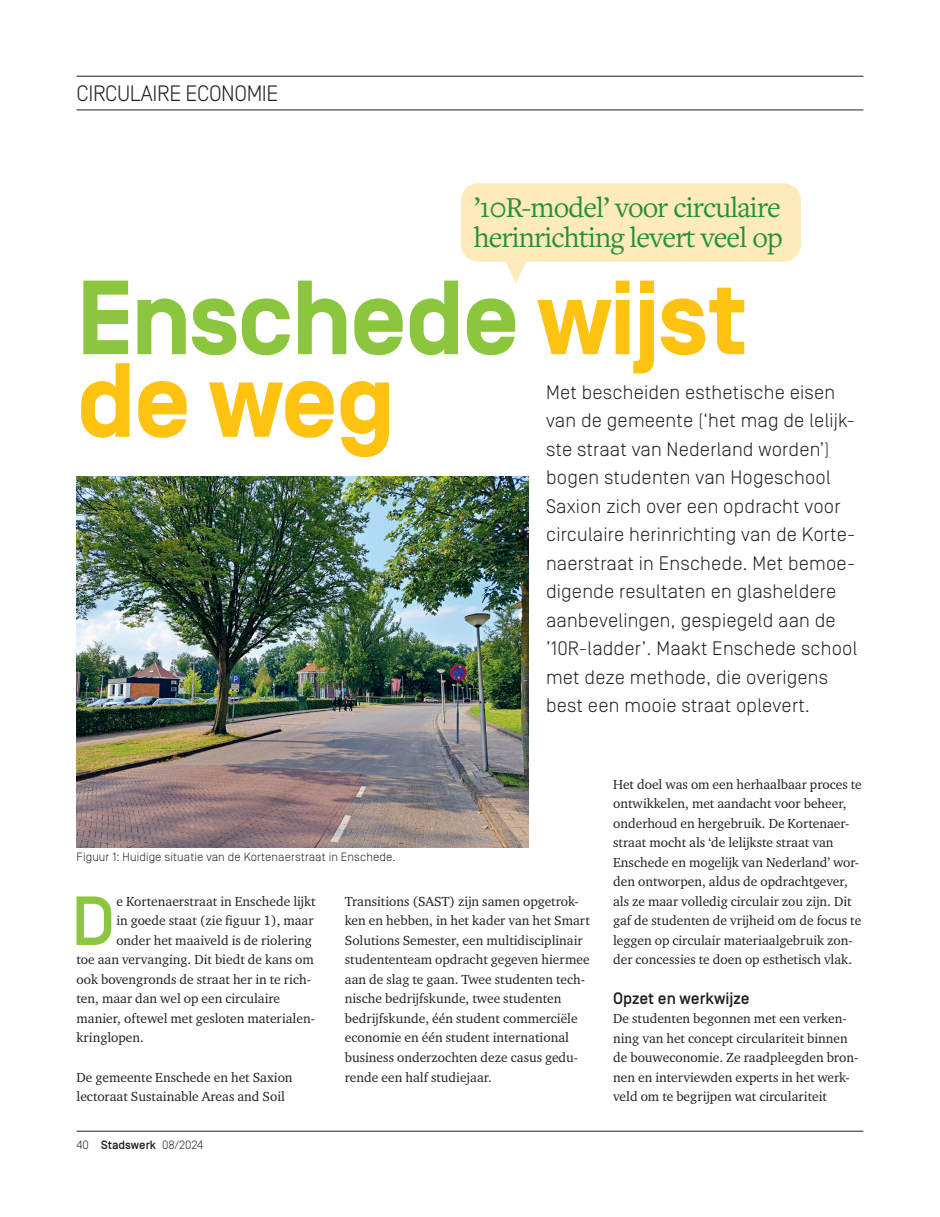
<style>
.page{position:relative;width:940px;height:1217px;background:#fff}
.page>*{position:absolute;margin:0;border:0;box-sizing:border-box;transform-origin:0 0}
.t1{font:700 105px/82.5px "Simplon BP";letter-spacing:-.02em;color:#fec210}
.t2{font:500 69.15px "Simplon BP";color:#8bc63e}
.t3{font:30px/30px "Freight Text Pro";letter-spacing:-.03em;color:#269039}
.t4{font:300 22.2px "Simplon BP";letter-spacing:-.02em;color:#231f20}
.t5{font:300 19.5px/28.5px "Simplon BP";letter-spacing:.01em;color:#231f20}
.t6{font:500 16.5px "Simplon BP";color:#231f20}
.t7{font:13.5px/19.5px "Charter ITC Std";color:#231f20}
.t8{font:300 12px "Simplon BP";letter-spacing:.01em;color:#231f20}
.s1{color:#8bc63e}
.s2{font-weight:500}
</style>
<div class="page">
<hr style="left:77px;top:1130px;width:786px;height:1px;background:#231f20">
<hr style="left:77px;top:109px;width:786px;height:1px;background:#231f20">
<hr style="left:77px;top:76px;width:786px;height:1px;background:#231f20">
<img style="left:77px;top:476px;width:451px;height:371px">
<div style="left:461px;top:183px;width:340px;height:78px;background:#feeaba;border-radius:17px"></div>
<svg style="left:505px;top:261px;width:21px;height:22px"></svg>
<h3 class="t4" style="left:77px;top:81px;width:203px">CIRCULAIRE ECONOMIE</h3>
<h3 class="t3" style="left:474px;top:191px;width:310px">’10R-model’ voor circulaire herinrichting levert veel op</h3>
<h1 class="t1" style="left:77px;top:280px;width:672px"><span class="s1">Enschede</span> wijst de weg</h1>
<p class="t5" style="left:546px;top:377px;width:313px">Met bescheiden esthetische eisen van de gemeente (‘het mag de lelijk&shy;ste straat van Nederland worden’) bogen studenten van Hogeschool Saxion zich over een opdracht voor circulaire herinrichting van de Korte&shy;naerstraat in Enschede. Met bemoe&shy;digende resultaten en glasheldere aanbevelingen, gespiegeld aan de ’10R-ladder’. Maakt Enschede school met deze methode, die overigens best een mooie straat oplevert.</p>
<p class="t8" style="left:77px;top:849px;width:320px">Figuur 1: Huidige situatie van de Kortenaerstraat in Enschede.</p>
<h2 class="t2" style="left:71px;top:881px;width:45px">D</h2>
<p class="t7" style="left:116px;top:891px;width:201px">e Kortenaerstraat in Enschede lijkt</p>
<p class="t7" style="left:116px;top:910px;width:199px">in goede staat (zie figuur 1), maar</p>
<p class="t7" style="left:116px;top:930px;width:197px">onder het maaiveld is de riolering</p>
<p class="t7" style="left:77px;top:949px;width:239px">toe aan vervanging. Dit biedt de kans om</p>
<p class="t7" style="left:77px;top:969px;width:236px">ook bovengronds de straat her in te rich-</p>
<p class="t7" style="left:77px;top:988px;width:205px">ten, maar dan wel op een circulaire</p>
<p class="t7" style="left:77px;top:1008px;width:240px">manier, oftewel met gesloten materialen-</p>
<p class="t7" style="left:77px;top:1027px;width:69px">kringlopen.</p>
<p class="t7" style="left:77px;top:1066px;width:217px">De gemeente Enschede en het Saxion lectoraat Sustainable Areas and Soil</p>
<p class="t8" style="left:77px;top:1137px;width:128px">40 <span class="s2">Stadswerk</span> 08/2024</p>
<p class="t7" style="left:345px;top:891px;width:246px">Transitions (SAST) zijn samen opgetrok&shy;ken en hebben, in het kader van het Smart Solutions Semester, een multidisciplinair studententeam opdracht gegeven hiermee aan de slag te gaan. Twee studenten tech&shy;nische bedrijfskunde, twee studenten bedrijfskunde, één student commerciële economie en één student international business onderzochten deze casus gedu&shy;rende een half studiejaar.</p>
<p class="t7" style="left:613px;top:774px;width:250px">Het doel was om een herhaalbaar proces te ontwikkelen, met aandacht voor beheer, onderhoud en hergebruik. De Kortenaer&shy;straat mocht als ‘de lelijkste straat van Enschede en mogelijk van Nederland’ wor&shy;den ontworpen, aldus de opdrachtgever, als ze maar volledig circulair zou zijn. Dit gaf de studenten de vrijheid om de focus te leggen op circulair materiaalgebruik zon&shy;der concessies te doen op esthetisch vlak.</p>
<p class="t6" style="left:613px;top:988px;width:138px">Opzet en werkwijze</p>
<p class="t7" style="left:613px;top:1008px;width:247px">De studenten begonnen met een verken&shy;ning van het concept circulariteit binnen de bouweconomie. Ze raadpleegden bron&shy;nen en interviewden experts in het werk&shy;veld om te begrijpen wat circulariteit</p>
</div>
